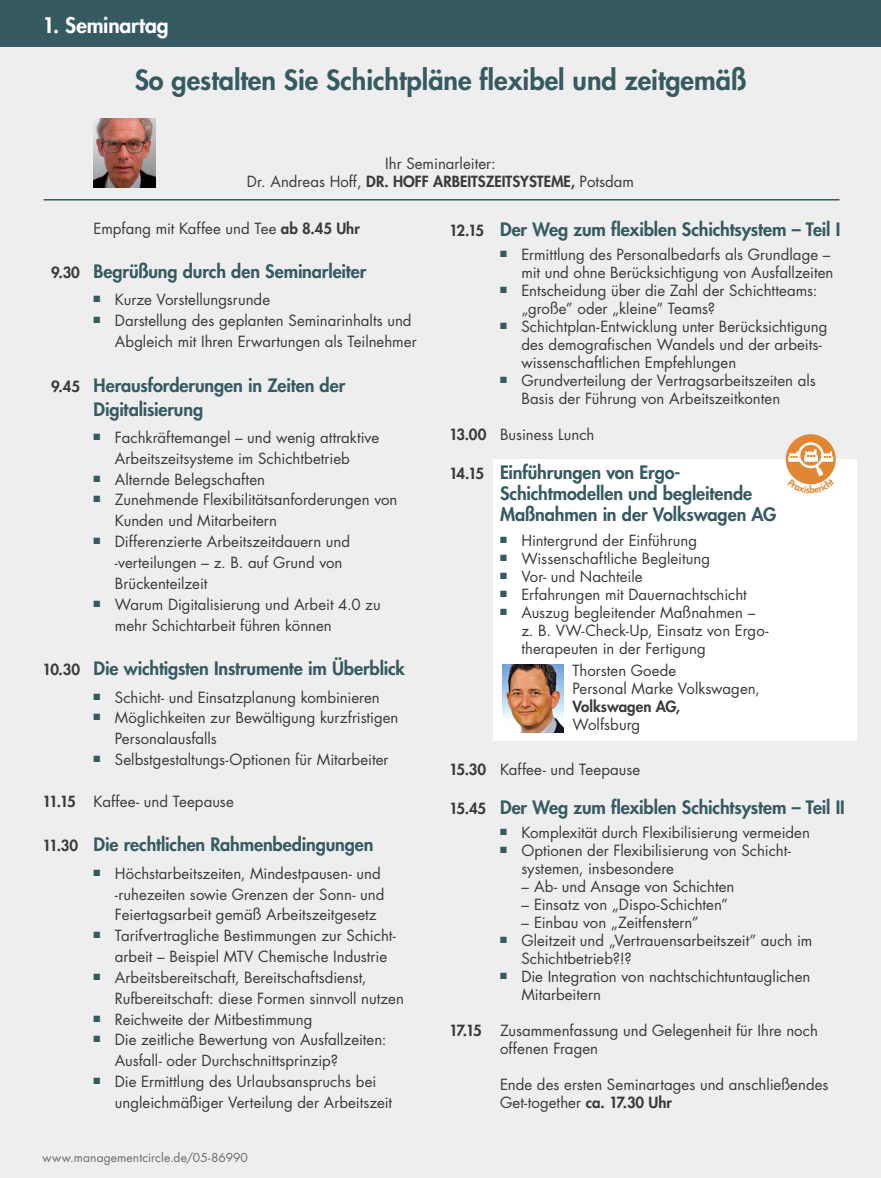
<style>
.page{position:relative;width:881px;height:1178px;background:#fff}
.page>*{position:absolute;margin:0;border:0;box-sizing:border-box;transform-origin:0 0}
.t1{font:800 27px "Futura Std";color:#365a62}
.t2{font:800 21px "Futura Std";letter-spacing:-.005em;color:#fff}
.t3{font:800 18px/21px "Futura Std";letter-spacing:-.005em;color:#365a62}
.t4{font:15px/18px "Futura Std";color:#3a3a39}
.t5{font:800 15px "Futura Std";color:#3a3a39}
.t6{font:12px "Futura Std";letter-spacing:.01em;color:#6a6a69}
.s1{font-weight:800}
.s2{font-size:15px;color:#3a3a39}
</style>
<div class="page">
<div style="left:0;top:0;width:880px;height:1178px;background:#eee"></div>
<div style="left:492px;top:459px;width:364px;height:282px;background:#fff"></div>
<div style="left:0;top:0;width:880px;height:47px;background:#365a62"></div>
<hr style="left:44px;top:199px;width:795px;height:1px;background:#365a62">
<img style="left:94px;top:119px;width:61px;height:68px">
<img style="left:502px;top:664px;width:61px;height:69px">
<svg style="left:785px;top:434px;width:50px;height:50px"></svg>
<svg style="left:787px;top:440px;width:47px;height:45px"></svg>
<h2 class="t2" style="left:43px;top:12px;width:127px">1. Seminartag</h2>
<h1 class="t1" style="left:135px;top:63px;width:613px">So gestalten Sie Schichtpläne flexibel und zeitgemäß</h1>
<p class="t4" style="left:247px;top:155px;width:388px;text-align:center">Ihr Seminarleiter:<br>Dr. Andreas Hoff, <span class="s1">DR. HOFF ARBEITSZEITSYSTEME,</span> Potsdam</p>
<p class="t4" style="left:94px;top:219px;width:268px">Empfang mit Kaffee und Tee <span class="s1">ab 8.45 Uhr</span></p>
<p class="t3" style="left:51px;top:261px;width:316px"><span class="s2">9.30</span> Begrüßung durch den Seminarleiter</p>
<p class="t4" style="left:94px;top:291px;width:178px"><sup>■</sup> Kurze Vorstellungsrunde</p>
<p class="t4" style="left:115px;top:310px;width:303px;line-height:20.9px;text-indent:-21px"><sup>■</sup> Darstellung des geplanten Seminarinhalts und<br>Abgleich mit Ihren Erwartungen als Teilnehmer</p>
<p class="t3" style="left:94px;top:373px;width:253px;line-height:23.9px;text-indent:-42px"><span class="s2">9.45</span> Herausforderungen in Zeiten der<br>Digitalisierung</p>
<p class="t4" style="left:94px;top:427px;width:287px;line-height:20.9px;text-align:center"><sup>■</sup> Fachkräftemangel – und wenig attraktive<br>Arbeitszeitsysteme im Schichtbetrieb</p>
<p class="t4" style="left:94px;top:470px;width:173px"><sup>■</sup> Alternde Belegschaften</p>
<p class="t4" style="left:115px;top:490px;width:284px;line-height:20.9px;text-indent:-21px"><sup>■</sup> Zunehmende Flexibilitätsanforderungen von<br>Kunden und Mitarbeitern</p>
<p class="t4" style="left:115px;top:531px;width:237px;line-height:20.9px;text-indent:-21px"><sup>■</sup> Differenzierte Arbeitszeitdauern und -verteilungen – z. B. auf Grund von<br>Brückenteilzeit</p>
<p class="t4" style="left:115px;top:594px;width:267px;line-height:20.9px;text-indent:-21px"><sup>■</sup> Warum Digitalisierung und Arbeit 4.0 zu mehr Schichtarbeit führen können</p>
<p class="t3" style="left:43px;top:658px;width:364px"><span class="s2">10.30</span> Die wichtigsten Instrumente im Überblick</p>
<p class="t4" style="left:94px;top:688px;width:287px"><sup>■</sup> Schicht- und Einsatzplanung kombinieren</p>
<p class="t4" style="left:115px;top:707px;width:285px;line-height:20.9px;text-indent:-21px"><sup>■</sup> Möglichkeiten zur Bewältigung kurzfristigen<br>Personalausfalls</p>
<p class="t4" style="left:94px;top:751px;width:296px"><sup>■</sup> Selbstgestaltungs-Optionen für Mitarbeiter</p>
<p class="t4" style="left:43px;top:792px;width:193px"><span class="s1">11.15</span> Kaffee- und Teepause</p>
<p class="t3" style="left:43px;top:834px;width:332px"><span class="s2">11.30</span> Die rechtlichen Rahmenbedingungen</p>
<p class="t4" style="left:115px;top:863px;width:271px;line-height:20.9px;text-indent:-21px"><sup>■</sup> Höchstarbeitszeiten, Mindestpausen- und -ruhezeiten sowie Grenzen der Sonn- und<br>Feiertagsarbeit gemäß Arbeitszeitgesetz</p>
<p class="t4" style="left:115px;top:925px;width:282px;line-height:20.9px;text-indent:-21px"><sup>■</sup> Tarifvertragliche Bestimmungen zur Schicht&shy;arbeit – Beispiel MTV Chemische Industrie</p>
<p class="t4" style="left:115px;top:967px;width:290px;line-height:20.9px;text-indent:-21px"><sup>■</sup> Arbeitsbereitschaft, Bereitschaftsdienst,<br>Rufbereitschaft: diese Formen sinnvoll nutzen</p>
<p class="t4" style="left:94px;top:1010px;width:220px"><sup>■</sup> Reichweite der Mitbestimmung</p>
<p class="t4" style="left:115px;top:1030px;width:273px;line-height:20.9px;text-indent:-21px"><sup>■</sup> Die zeitliche Bewertung von Ausfallzeiten:<br>Ausfall- oder Durchschnittsprinzip?</p>
<p class="t4" style="left:115px;top:1071px;width:279px;line-height:20.9px;text-indent:-21px"><sup>■</sup> Die Ermittlung des Urlaubsanspruchs bei ungleichmäßiger Verteilung der Arbeitszeit</p>
<p class="t6" style="left:43px;top:1150px;width:207px">www.managementcircle.de/05-86990</p>
<p class="t3" style="left:449px;top:219px;width:393px"><span class="s2">12.15</span> Der Weg zum flexiblen Schichtsystem – Teil I</p>
<p class="t4" style="left:500px;top:246px;width:335px;text-align:right"><sup>■</sup> Ermittlung des Personalbedarfs als Grundlage – mit und ohne Berücksichtigung von Ausfallzeiten</p>
<p class="t4" style="left:521px;top:282px;width:297px;text-indent:-21px"><sup>■</sup> Entscheidung über die Zahl der Schichtteams: „große” oder „kleine” Teams?</p>
<p class="t4" style="left:521px;top:318px;width:307px;text-indent:-21px"><sup>■</sup> Schichtplan-Entwicklung unter Berücksichtigung des demografischen Wandels und der arbeits&shy;wissenschaftlichen Empfehlungen</p>
<p class="t4" style="left:521px;top:372px;width:296px;text-indent:-21px"><sup>■</sup> Grundverteilung der Vertragsarbeitszeiten als<br>Basis der Führung von Arbeitszeitkonten</p>
<p class="t4" style="left:449px;top:426px;width:147px"><span class="s1">13.00</span> Business Lunch</p>
<p class="t3" style="left:500px;top:462px;width:278px;text-indent:-51px"><span class="s2">14.15</span> Einführungen von Ergo-<br>Schichtmodellen und begleitende<br>Maßnahmen in der Volkswagen AG</p>
<p class="t4" style="left:500px;top:531px;width:198px"><sup>■</sup> Hintergrund der Einführung</p>
<p class="t4" style="left:500px;top:549px;width:211px"><sup>■</sup> Wissenschaftliche Begleitung</p>
<p class="t4" style="left:500px;top:567px;width:144px"><sup>■</sup> Vor- und Nachteile</p>
<p class="t4" style="left:500px;top:585px;width:248px"><sup>■</sup> Erfahrungen mit Dauernachtschicht</p>
<p class="t4" style="left:521px;top:603px;width:248px;text-indent:-21px"><sup>■</sup> Auszug begleitender Maßnahmen – z. B. VW-Check-Up, Einsatz von Ergo&shy;therapeuten in der Fertigung</p>
<p class="t4" style="left:572px;top:662px;width:189px">Thorsten Goede<br>Personal Marke Volkswagen,</p>
<p class="t5" style="left:572px;top:697px;width:109px">Volkswagen AG,</p>
<p class="t4" style="left:572px;top:716px;width:69px">Wolfsburg</p>
<p class="t4" style="left:449px;top:760px;width:193px"><span class="s1">15.30</span> Kaffee- und Teepause</p>
<p class="t3" style="left:449px;top:796px;width:397px"><span class="s2">15.45</span> Der Weg zum flexiblen Schichtsystem – Teil II</p>
<p class="t4" style="left:500px;top:823px;width:311px"><sup>■</sup> Komplexität durch Flexibilisierung vermeiden</p>
<p class="t4" style="left:521px;top:841px;width:271px;text-indent:-21px"><sup>■</sup> Optionen der Flexibilisierung von Schicht&shy;systemen, insbesondere</p>
<p class="t4" style="left:521px;top:877px;width:214px">– Ab- und Ansage von Schichten</p>
<p class="t4" style="left:521px;top:895px;width:208px">– Einsatz von „Dispo-Schichten”</p>
<p class="t4" style="left:521px;top:913px;width:179px">– Einbau von „Zeitfenstern”</p>
<p class="t4" style="left:521px;top:931px;width:292px;text-indent:-21px"><sup>■</sup> Gleitzeit und „Vertrauensarbeitszeit” auch im<br>Schichtbetrieb?!?</p>
<p class="t4" style="left:521px;top:967px;width:290px;text-indent:-21px"><sup>■</sup> Die Integration von nachtschichtuntauglichen<br>Mitarbeitern</p>
<p class="t4" style="left:500px;top:1021px;width:319px;text-indent:-51px"><span class="s1">17.15</span> Zusammenfassung und Gelegenheit für Ihre noch offenen Fragen</p>
<p class="t4" style="left:500px;top:1075px;width:330px">Ende des ersten Seminartages und anschließendes<br>Get-together <span class="s1">ca. 17.30 Uhr</span></p>
</div>
